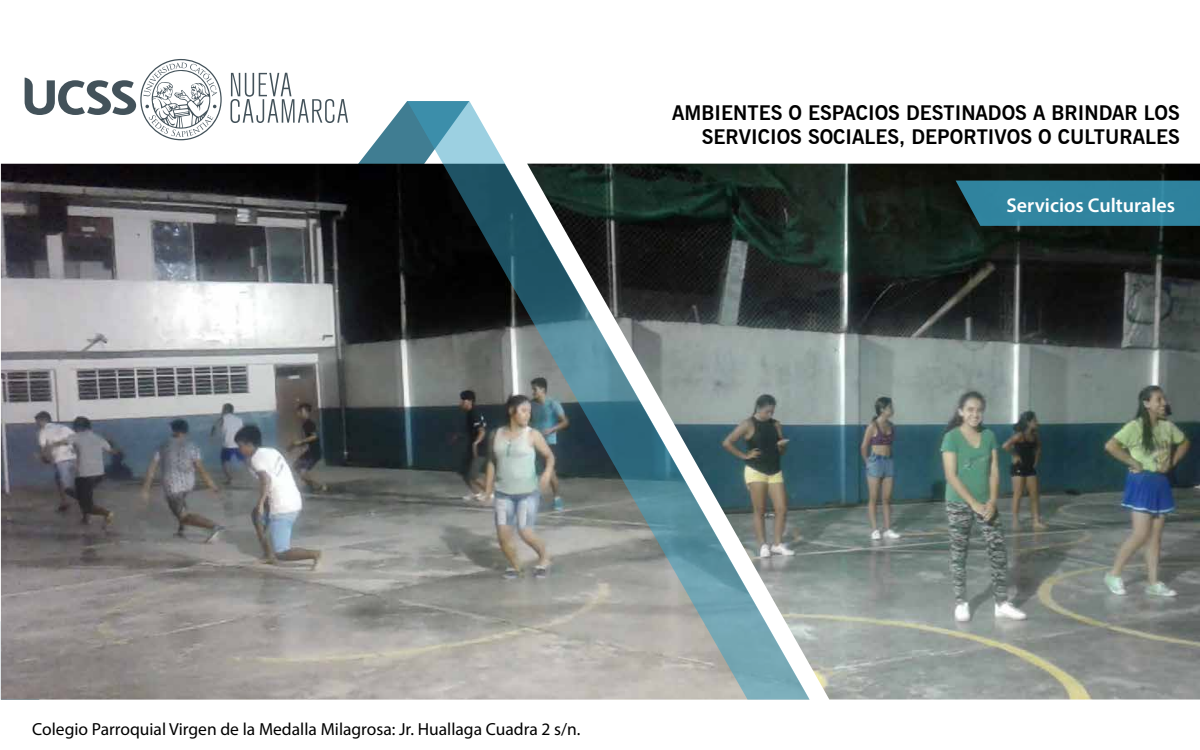
<style>
.page{position:relative;width:1200px;height:750px;background:#fff}
.page>*{position:absolute;margin:0;border:0;box-sizing:border-box;transform-origin:0 0}
.t1{font:700 20px/24px "News Gothic BT";color:#000;text-align:right}
.t2{font:600 20px "Myriad Pro";color:#fff}
.t3{font:17.5px "Myriad Pro";color:#000}
</style>
<div class="page">
<svg style="left:1px;top:101px;width:406px;height:63px"></svg>
<img style="left:1px;top:164px;width:406px;height:536px">
<img style="left:810px;top:164px;width:390px;height:536px">
<svg style="left:407px;top:101px;width:403px;height:599px;background:#778384"></svg>
<svg style="left:956px;top:181px;width:244px;height:45px;background:#2e7d97"></svg>
<svg style="left:25px;top:59px;width:197px;height:81px"></svg>
<svg style="left:230px;top:73px;width:118px;height:50px"></svg>
<p class="t1" style="left:672px;top:100px;width:509px">AMBIENTES O ESPACIOS DESTINADOS A BRINDAR LOS<br>SERVICIOS SOCIALES, DEPORTIVOS O CULTURALES</p>
<p class="t2" style="left:1006px;top:192px;width:170px">Servicios Culturales</p>
<p class="t3" style="left:32px;top:718px;width:550px">Colegio Parroquial Virgen de la Medalla Milagrosa: Jr. Huallaga Cuadra 2 s/n.</p>
</div>
